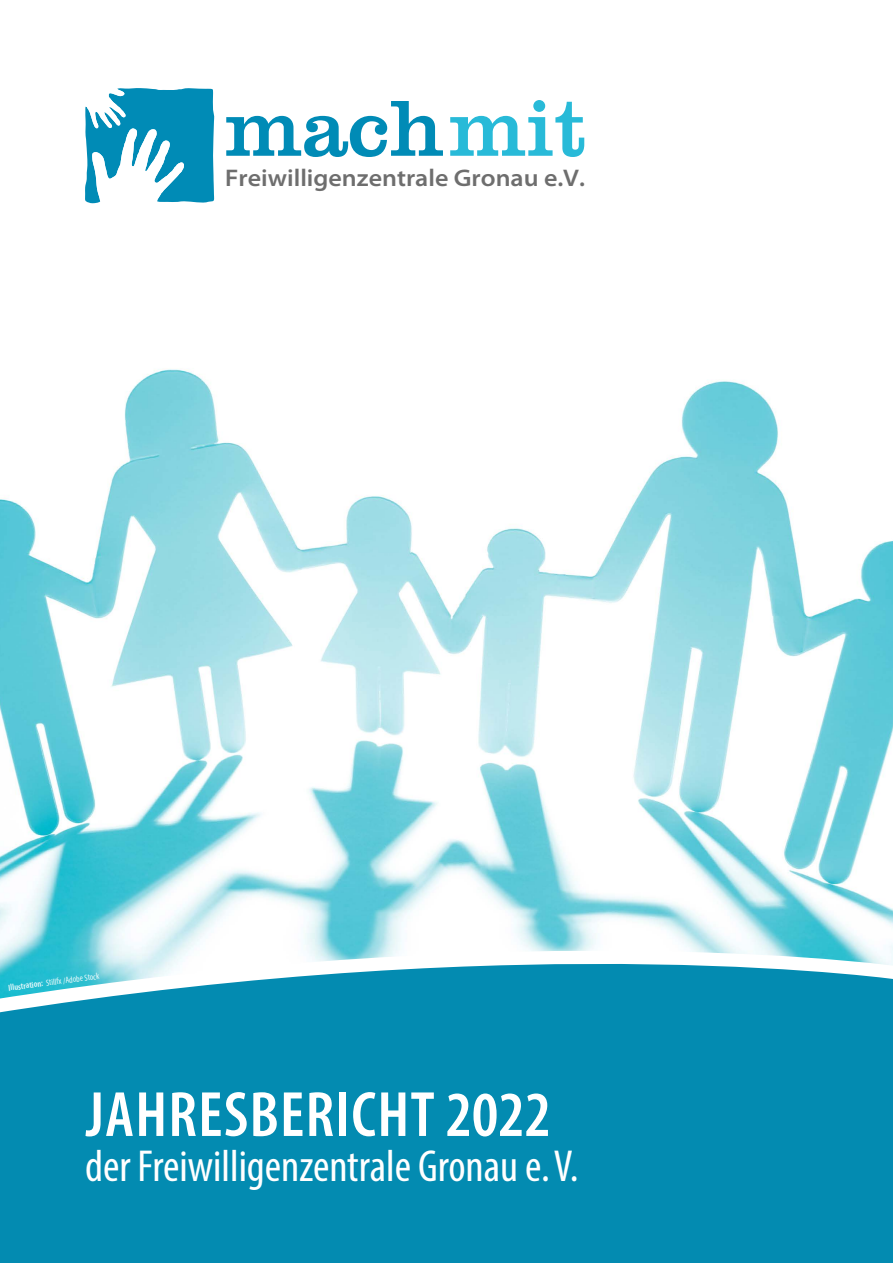
<style>
.page{position:relative;width:893px;height:1263px;background:#fff}
.page>*{position:absolute;margin:0;border:0;box-sizing:border-box;transform-origin:0 0}
.t1{font:82.65px "Clarendon LT Std";color:#008bb6}
.t2{font:600 condensed 64.5px "Myriad Pro";letter-spacing:.02em;color:#fff}
.t3{font:condensed 45px "Myriad Pro";color:#fff}
.t4{font:600 semi-expanded 24.15px "Myriad Pro";color:#6e6e6e}
.t5{font:condensed 9px "Myriad Pro";color:#fff}
.s1{color:#28bad8}
.s2{font-weight:600}
</style>
<div class="page">
<img style="left:0;top:369px;width:893px;height:544px">
<svg style="left:0;top:913px;width:893px;height:13px"></svg>
<svg style="left:0;top:926px;width:893px;height:337px;fill:#038bb1"></svg>
<svg style="left:85px;top:88px;width:129px;height:116px"></svg>
<h1 class="t1" style="left:224px;top:80px;width:363px">mach<span class="s1">mit</span></h1>
<p class="t4" style="left:225px;top:164px;width:361px">Freiwilligenzentrale Gronau e.V.</p>
<p class="t5" style="left:8px;top:983px;width:93px;rotate:-8deg"><span class="s2">Illustration:</span> Stillfx /Adobe Stock</p>
<h2 class="t2" style="left:86px;top:1079px;width:467px">JAHRESBERICHT 2022</h2>
<p class="t3" style="left:85px;top:1139px;width:495px">der Freiwilligenzentrale Gronau e.V.</p>
</div>
